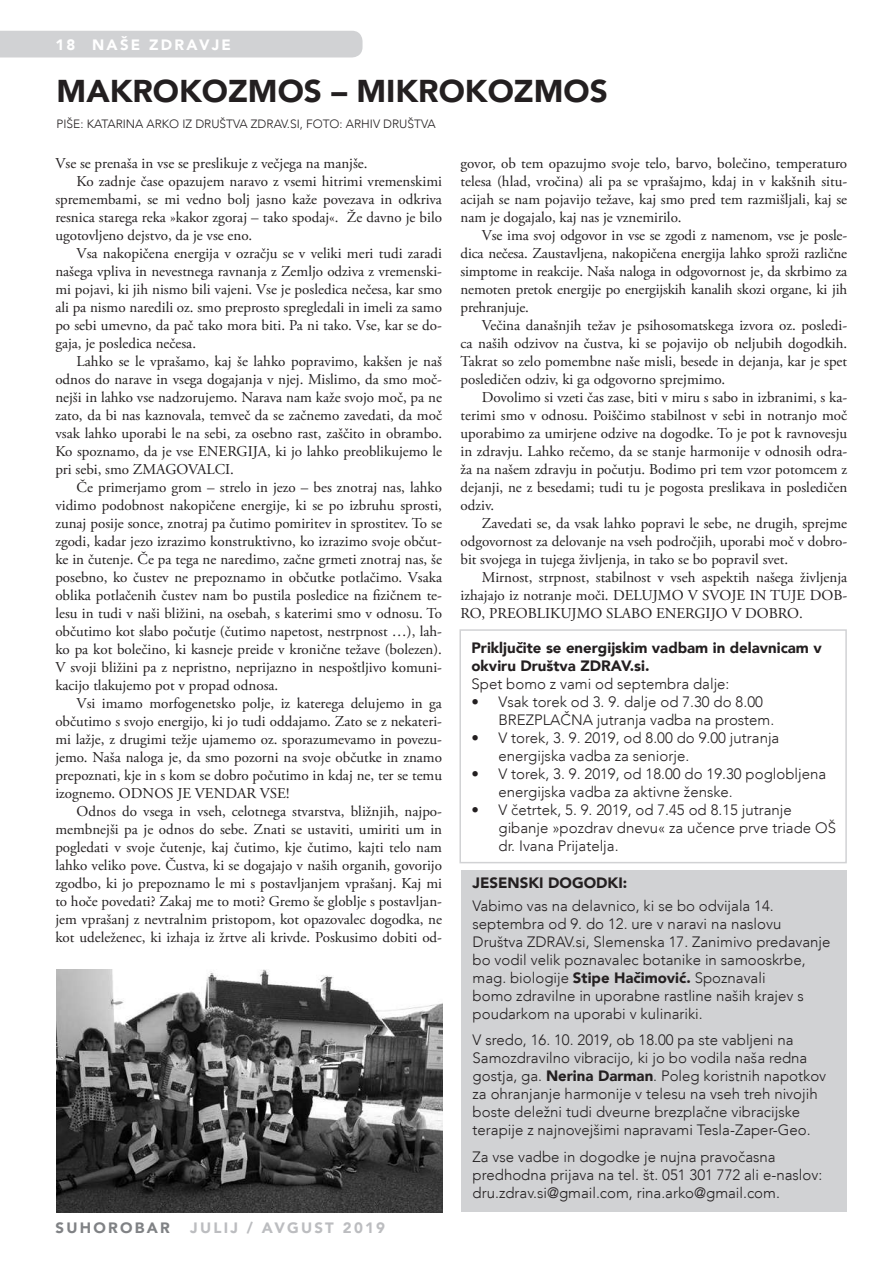
<style>
.page{position:relative;width:893px;height:1263px;background:#fff}
.page>*{position:absolute;margin:0;border:0;box-sizing:border-box;transform-origin:0 0}
.t1{font:900 31.5px "Avenir LT";color:#231f20}
.t2{font:15px/18px "Adobe Garamond Pro";color:#231f20;text-align:justify}
.t3{font:300 15px/18px "Avenir LT";color:#231f20}
.t4{font:900 15px/18px "Avenir LT";color:#231f20}
.t5{font:900 15px "Avenir LT";letter-spacing:.15em;color:#bcbdc0}
.t6{font:900 15px "Avenir LT";letter-spacing:.15em;color:#fff}
.t7{font:900 15px "Avenir LT";letter-spacing:.15em;color:#808285}
.t8{font:300 12px "Avenir LT";color:#231f20}
.s1{font-weight:900}
</style>
<div class="page">
<div style="left:0;top:31px;width:362px;height:26px;background:#d1d2d4"></div>
<img style="left:57px;top:970px;width:385px;height:242px">
<div style="left:459px;top:629px;width:387px;height:234px;border:2px solid #d1d2d4"></div>
<div style="left:461px;top:870px;width:386px;height:342px;background:#d1d2d4"></div>
<p class="t6" style="left:55px;top:36px;width:177px">18 NAŠE ZDRAVJE</p>
<h1 class="t1" style="left:57px;top:72px;width:552px">MAKROKOZMOS – MIKROKOZMOS</h1>
<p class="t8" style="left:57px;top:117px;width:380px">PIŠE: KATARINA ARKO IZ DRUŠTVA ZDRAV.SI, FOTO: ARHIV DRUŠTVA</p>
<p class="t2" style="left:55px;top:154px;width:314px">Vse se prenaša in vse se preslikuje z večjega na manjše.</p>
<p class="t2" style="left:77px;top:172px;width:367px">Ko zadnje čase opazujem naravo z vsemi hitrimi vremenskimi</p>
<p class="t2" style="left:55px;top:190px;width:388px">spremembami, se mi vedno bolj jasno kaže povezava in odkriva</p>
<p class="t2" style="left:55px;top:208px;width:388px">resnica starega reka »kakor zgoraj – tako spodaj«. Že davno je bilo</p>
<p class="t2" style="left:55px;top:226px;width:198px">ugotovljeno dejstvo, da je vse eno.</p>
<p class="t2" style="left:77px;top:244px;width:367px">Vsa nakopičena energija v ozračju se v veliki meri tudi zaradi</p>
<p class="t2" style="left:55px;top:262px;width:388px">našega vpliva in nevestnega ravnanja z Zemljo odziva z vremenski-</p>
<p class="t2" style="left:55px;top:280px;width:388px">mi pojavi, ki jih nismo bili vajeni. Vse je posledica nečesa, kar smo</p>
<p class="t2" style="left:55px;top:298px;width:388px">ali pa nismo naredili oz. smo preprosto spregledali in imeli za samo</p>
<p class="t2" style="left:55px;top:316px;width:388px">po sebi umevno, da pač tako mora biti. Pa ni tako. Vse, kar se do-</p>
<p class="t2" style="left:55px;top:334px;width:142px">gaja, je posledica nečesa.</p>
<p class="t2" style="left:77px;top:352px;width:367px">Lahko se le vprašamo, kaj še lahko popravimo, kakšen je naš</p>
<p class="t2" style="left:55px;top:370px;width:388px">odnos do narave in vsega dogajanja v njej. Mislimo, da smo moč-</p>
<p class="t2" style="left:55px;top:388px;width:388px">nejši in lahko vse nadzorujemo. Narava nam kaže svojo moč, pa ne</p>
<p class="t2" style="left:55px;top:406px;width:388px">zato, da bi nas kaznovala, temveč da se začnemo zavedati, da moč</p>
<p class="t2" style="left:55px;top:424px;width:388px">vsak lahko uporabi le na sebi, za osebno rast, zaščito in obrambo.</p>
<p class="t2" style="left:55px;top:442px;width:388px">Ko spoznamo, da je vse ENERGIJA, ki jo lahko preoblikujemo le</p>
<p class="t2" style="left:55px;top:460px;width:180px">pri sebi, smo ZMAGOVALCI.</p>
<p class="t2" style="left:77px;top:478px;width:367px">Če primerjamo grom – strelo in jezo – bes znotraj nas, lahko</p>
<p class="t2" style="left:55px;top:496px;width:388px">vidimo podobnost nakopičene energije, ki se po izbruhu sprosti,</p>
<p class="t2" style="left:55px;top:514px;width:388px">zunaj posije sonce, znotraj pa čutimo pomiritev in sprostitev. To se</p>
<p class="t2" style="left:55px;top:532px;width:388px">zgodi, kadar jezo izrazimo konstruktivno, ko izrazimo svoje občut-</p>
<p class="t2" style="left:55px;top:550px;width:388px">ke in čutenje. Če pa tega ne naredimo, začne grmeti znotraj nas, še</p>
<p class="t2" style="left:55px;top:568px;width:388px">posebno, ko čustev ne prepoznamo in občutke potlačimo. Vsaka</p>
<p class="t2" style="left:55px;top:586px;width:388px">oblika potlačenih čustev nam bo pustila posledice na fizičnem te-</p>
<p class="t2" style="left:55px;top:604px;width:388px">lesu in tudi v naši bližini, na osebah, s katerimi smo v odnosu. To</p>
<p class="t2" style="left:55px;top:622px;width:388px">občutimo kot slabo počutje (čutimo napetost, nestrpnost …), lah-</p>
<p class="t2" style="left:55px;top:640px;width:388px">ko pa kot bolečino, ki kasneje preide v kronične težave (bolezen).</p>
<p class="t2" style="left:55px;top:658px;width:388px">V svoji bližini pa z nepristno, neprijazno in nespoštljivo komuni-</p>
<p class="t2" style="left:55px;top:676px;width:224px">kacijo tlakujemo pot v propad odnosa.</p>
<p class="t2" style="left:77px;top:694px;width:367px">Vsi imamo morfogenetsko polje, iz katerega delujemo in ga</p>
<p class="t2" style="left:55px;top:712px;width:388px">občutimo s svojo energijo, ki jo tudi oddajamo. Zato se z nekateri-</p>
<p class="t2" style="left:55px;top:730px;width:388px">mi lažje, z drugimi težje ujamemo oz. sporazumevamo in povezu-</p>
<p class="t2" style="left:55px;top:748px;width:388px">jemo. Naša naloga je, da smo pozorni na svoje občutke in znamo</p>
<p class="t2" style="left:55px;top:766px;width:388px">prepoznati, kje in s kom se dobro počutimo in kdaj ne, ter se temu</p>
<p class="t2" style="left:55px;top:784px;width:235px">izognemo. ODNOS JE VENDAR VSE!</p>
<p class="t2" style="left:77px;top:802px;width:367px">Odnos do vsega in vseh, celotnega stvarstva, bližnjih, najpo-</p>
<p class="t2" style="left:55px;top:820px;width:388px">membnejši pa je odnos do sebe. Znati se ustaviti, umiriti um in</p>
<p class="t2" style="left:55px;top:838px;width:388px">pogledati v svoje čutenje, kaj čutimo, kje čutimo, kajti telo nam</p>
<p class="t2" style="left:55px;top:856px;width:388px">lahko veliko pove. Čustva, ki se dogajajo v naših organih, govorijo</p>
<p class="t2" style="left:55px;top:874px;width:388px">zgodbo, ki jo prepoznamo le mi s postavljanjem vprašanj. Kaj mi</p>
<p class="t2" style="left:55px;top:892px;width:388px">to hoče povedati? Zakaj me to moti? Gremo še globlje s postavljan-</p>
<p class="t2" style="left:55px;top:910px;width:388px">jem vprašanj z nevtralnim pristopom, kot opazovalec dogodka, ne</p>
<p class="t2" style="left:55px;top:928px;width:388px">kot udeleženec, ki izhaja iz žrtve ali krivde. Poskusimo dobiti od-</p>
<p class="t2" style="left:460px;top:154px;width:388px">govor, ob tem opazujmo svoje telo, barvo, bolečino, temperaturo telesa (hlad, vročina) ali pa se vprašajmo, kdaj in v kakšnih situ&shy;acijah se nam pojavijo težave, kaj smo pred tem razmišljali, kaj se nam je dogajalo, kaj nas je vznemirilo.</p>
<p class="t2" style="left:460px;top:226px;width:388px;text-indent:21px">Vse ima svoj odgovor in vse se zgodi z namenom, vse je posle&shy;dica nečesa. Zaustavljena, nakopičena energija lahko sproži različne simptome in reakcije. Naša naloga in odgovornost je, da skrbimo za nemoten pretok energije po energijskih kanalih skozi organe, ki jih prehranjuje.</p>
<p class="t2" style="left:460px;top:316px;width:388px;text-indent:21px">Večina današnjih težav je psihosomatskega izvora oz. posledi&shy;ca naših odzivov na čustva, ki se pojavijo ob neljubih dogodkih.<br>Takrat so zelo pomembne naše misli, besede in dejanja, kar je spet posledičen odziv, ki ga odgovorno sprejmimo.</p>
<p class="t2" style="left:460px;top:388px;width:388px;text-indent:21px">Dovolimo si vzeti čas zase, biti v miru s sabo in izbranimi, s ka&shy;terimi smo v odnosu. Poiščimo stabilnost v sebi in notranjo moč uporabimo za umirjene odzive na dogodke. To je pot k ravnovesju in zdravju. Lahko rečemo, da se stanje harmonije v odnosih odra&shy;ža na našem zdravju in počutju. Bodimo pri tem vzor potomcem z dejanji, ne z besedami; tudi tu je pogosta preslikava in posledičen odziv.</p>
<p class="t2" style="left:460px;top:514px;width:388px;text-indent:21px">Zavedati se, da vsak lahko popravi le sebe, ne drugih, sprejme odgovornost za delovanje na vseh področjih, uporabi moč v dobro&shy;bit svojega in tujega življenja, in tako se bo popravil svet.</p>
<p class="t2" style="left:460px;top:568px;width:388px;text-indent:21px">Mirnost, strpnost, stabilnost v vseh aspektih našega življenja izhajajo iz notranje moči. DELUJMO V SVOJE IN TUJE DOB-RO, PREOBLIKUJMO SLABO ENERGIJO V DOBRO.</p>
<p class="t4" style="left:471px;top:638px;width:352px">Priključite se energijskim vadbam in delavnicam v okviru Društva ZDRAV.si.</p>
<p class="t3" style="left:471px;top:674px;width:259px">Spet bomo z vami od septembra dalje:</p>
<p class="t3" style="left:498px;top:692px;width:277px;text-indent:-27px">• Vsak torek od 3. 9. dalje od 7.30 do 8.00<br>BREZPLAČNA jutranja vadba na prostem.</p>
<p class="t3" style="left:498px;top:728px;width:282px;text-indent:-27px">• V torek, 3. 9. 2019, od 8.00 do 9.00 jutranja energijska vadba za seniorje.</p>
<p class="t3" style="left:498px;top:764px;width:329px;text-indent:-27px">• V torek, 3. 9. 2019, od 18.00 do 19.30 poglobljena energijska vadba za aktivne ženske.</p>
<p class="t3" style="left:498px;top:800px;width:339px;text-indent:-27px">• V četrtek, 5. 9. 2019, od 7.45 od 8.15 jutranje gibanje »pozdrav dnevu« za učence prve triade OŠ dr. Ivana Prijatelja.</p>
<p class="t4" style="left:472px;top:874px;width:156px">JESENSKI DOGODKI:</p>
<p class="t3" style="left:472px;top:896px;width:359px">Vabimo vas na delavnico, ki se bo odvijala 14. septembra od 9. do 12. ure v naravi na naslovu Društva ZDRAV.si, Slemenska 17. Zanimivo predavanje bo vodil velik poznavalec botanike in samooskrbe, mag. biologije <span class="s1">Stipe Hačimović.</span> Spoznavali<br>bomo zdravilne in uporabne rastline naših krajev s poudarkom na uporabi v kulinariki.</p>
<p class="t3" style="left:472px;top:1031px;width:355px">V sredo, 16. 10. 2019, ob 18.00 pa ste vabljeni na Samozdravilno vibracijo, ki jo bo vodila naša redna gostja, ga. <span class="s1">Nerina Darman</span>. Poleg koristnih napotkov za ohranjanje harmonije v telesu na vseh treh nivojih boste deležni tudi dveurne brezplačne vibracijske terapije z najnovejšimi napravami Tesla-Zaper-Geo.</p>
<p class="t3" style="left:472px;top:1147px;width:351px">Za vse vadbe in dogodke je nujna pravočasna predhodna prijava na tel. št. 051 301 772 ali e-naslov: dru.zdrav.si@gmail.com, rina.arko@gmail.com.</p>
<p class="t7" style="left:56px;top:1219px;width:116px">SUHOROBAR</p>
<p class="t5" style="left:190px;top:1219px;width:196px">JULIJ / AVGUST 2019</p>
</div>
